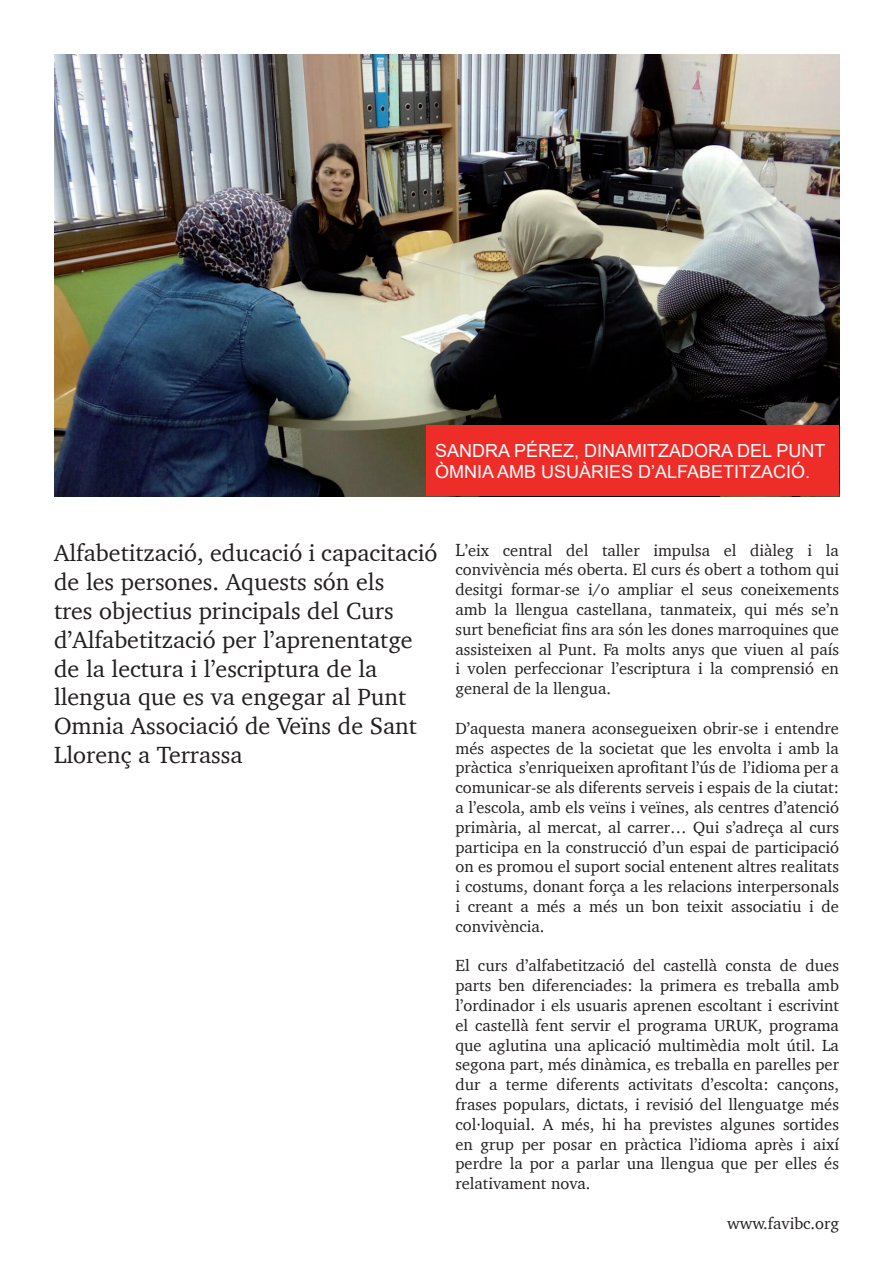
<style>
.page{position:relative;width:893px;height:1263px;background:#fff}
.page>*{position:absolute;margin:0;border:0;box-sizing:border-box;transform-origin:0 0}
.t1{font:24px/28.8px "Charter";color:#231f20}
.t2{font:18px/21.6px "Arial";color:#fff}
.t3{font:16.5px/19.8px "Charter";color:#231f20;text-align:justify}
.s1{font-size:18px}
</style>
<div class="page">
<img style="left:54px;top:54px;width:785px;height:442px">
<div style="left:426px;top:425px;width:413px;height:71px;background:#ee2d29"></div>
<p class="t2" style="left:435px;top:439px;width:392px">SANDRA PÉREZ, DINAMITZADORA DEL PUNT<br>ÒMNIA AMB USUÀRIES D’ALFABETITZACIÓ.</p>
<p class="t1" style="left:54px;top:538px;width:385px">Alfabetització, educació i capacitació de les persones. Aquests són els<br>tres objectius principals del Curs d’Alfabetització per l’aprenentatge de la lectura i l’escriptura de la llengua que es va engegar al Punt Omnia Associació de Veïns de Sant Llorenç a Terrassa</p>
<p class="t3" style="left:455px;top:540px;width:385px"><span class="s1">L</span>’eix central del taller impulsa el diàleg i la convivència més oberta. El curs és obert a tothom qui desitgi formar-se i/o ampliar el seus coneixements amb la llengua castellana, tanmateix, qui més se’n surt beneficiat fins ara són les dones marroquines que assisteixen al Punt. Fa molts anys que viuen al país i volen perfeccionar l’escriptura i la comprensió en general de la llengua.</p>
<p class="t3" style="left:455px;top:718px;width:385px">D’aquesta manera aconsegueixen obrir-se i entendre més aspectes de la societat que les envolta i amb la pràctica s’enriqueixen aprofitant l’ús de l’idioma per a comunicar-se als diferents serveis i espais de la ciutat: a l’escola, amb els veïns i veïnes, als centres d’atenció primària, al mercat, al carrer… Qui s’adreça al curs participa en la construcció d’un espai de participació on es promou el suport social entenent altres realitats i costums, donant força a les relacions interpersonals i creant a més a més un bon teixit associatiu i de convivència.</p>
<p class="t3" style="left:455px;top:956px;width:385px">El curs d’alfabetització del castellà consta de dues parts ben diferenciades: la primera es treballa amb l’ordinador i els usuaris aprenen escoltant i escrivint el castellà fent servir el programa URUK, programa que aglutina una aplicació multimèdia molt útil. La segona part, més dinàmica, es treballa en parelles per dur a terme diferents activitats d’escolta: cançons, frases populars, dictats, i revisió del llenguatge més col·loquial. A més, hi ha previstes algunes sortides en grup per posar en pràctica l’idioma après i així perdre la por a parlar una llengua que per elles és relativament nova.</p>
<p class="t3" style="left:727px;top:1213px;width:113px">www.favibc.org</p>
</div>
